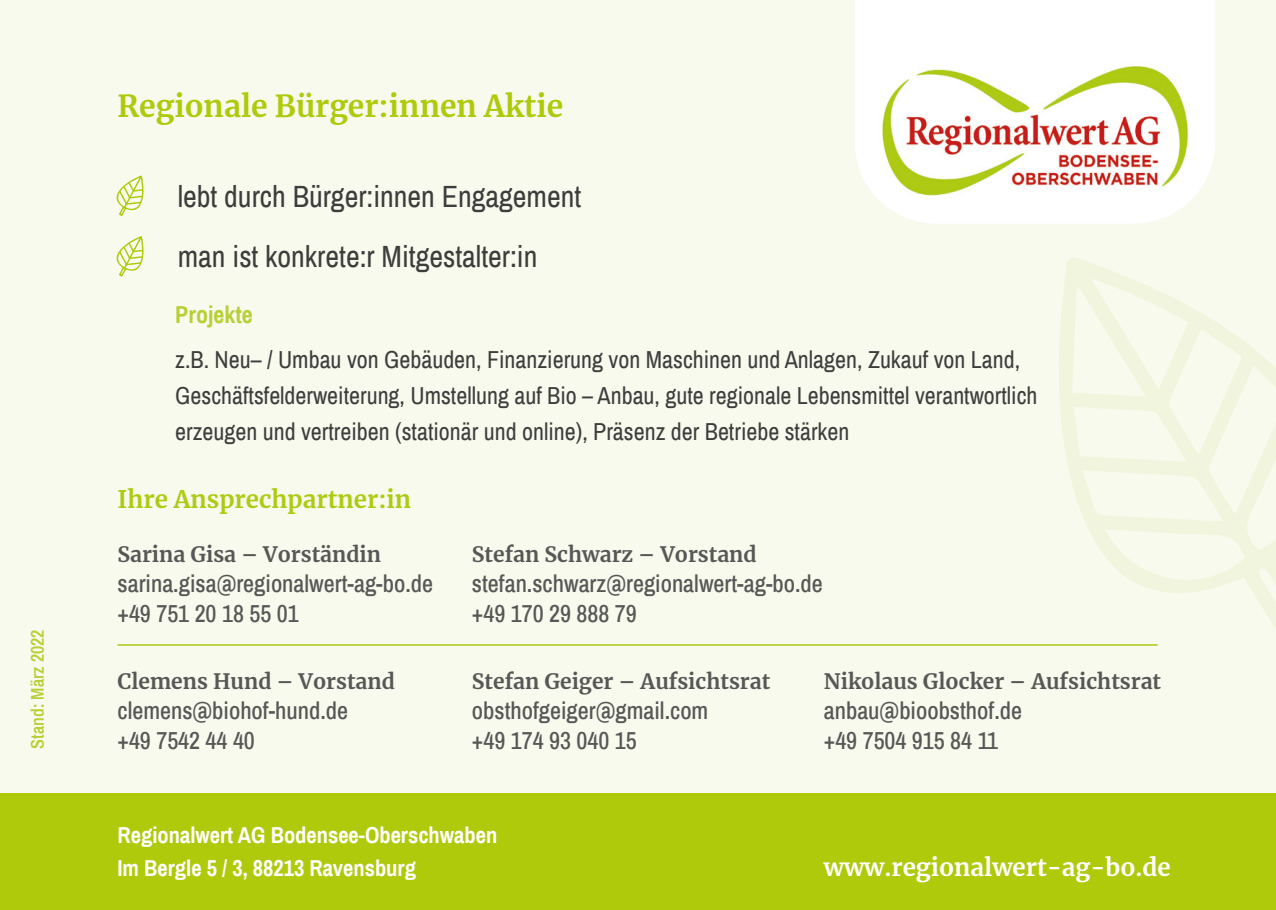
<style>
.page{position:relative;width:1276px;height:910px;background:#f8faee}
.page>*{position:absolute;margin:0;border:0;box-sizing:border-box;transform-origin:0 0}
.t1{font:30px/60px "Archivo Narrow";color:#3d3d3c}
.t2{font:700 30px "Merriweather";color:#afca0b}
.t3{font:24px/36px "Archivo Narrow";color:#3d3d3c}
.t4{font:500 24px/30px "Archivo Narrow";color:#575756}
.t5{font:700 24px "Merriweather";color:#fff}
.t6{font:700 24px "Merriweather";color:#afca12}
.t7{font:700 24px "Archivo Narrow";color:#bacf35}
.t8{font:700 22.5px/33px "Archivo Narrow";color:#fff}
.t9{font:700 21px "Merriweather";color:#575756}
.t10{font:600 18px "Archivo Narrow";color:#bacf35}
</style>
<div class="page">
<svg style="left:116px;top:175px;width:28px;height:41px"></svg>
<svg style="left:116px;top:236px;width:28px;height:41px"></svg>
<div style="left:0;top:793px;width:1276px;height:117px;background:#afca0b"></div>
<svg style="left:855px;top:0;width:360px;height:224px;background:#fefefd"></svg>
<img style="left:872px;top:57px;width:325px;height:147px">
<hr style="left:117px;top:644px;width:1040px;height:2px;background:#afca12">
<svg style="left:1059px;top:258px;width:217px;height:371px"></svg>
<p class="t10" style="left:25px;top:748px;width:121px;rotate:-90deg">Stand: März 2022</p>
<p class="t2" style="left:117px;top:86px;width:447px">Regionale Bürger:innen Aktie</p>
<p class="t1" style="left:178px;top:165px;width:405px">lebt durch Bürger:innen Engagement man ist konkrete:r Mitgestalter:in</p>
<p class="t7" style="left:175px;top:297px;width:79px">Projekte</p>
<p class="t3" style="left:175px;top:341px;width:864px">z.B. Neu– / Umbau von Gebäuden, Finanzierung von Maschinen und Anlagen, Zukauf von Land,<br>Geschäftsfelderweiterung, Umstellung auf Bio – Anbau, gute regionale Lebensmittel verantwortlich erzeugen und vertreiben (stationär und online), Präsenz der Betriebe stärken</p>
<p class="t6" style="left:117px;top:483px;width:295px">Ihre Ansprechpartner:in</p>
<p class="t9" style="left:117px;top:540px;width:265px">Sarina Gisa – Vorständin</p>
<p class="t4" style="left:117px;top:568px;width:317px">sarina.gisa@regionalwert-ag-bo.de +49 751 20 18 55 01</p>
<p class="t9" style="left:117px;top:666px;width:279px">Clemens Hund – Vorstand</p>
<p class="t4" style="left:117px;top:694px;width:232px">clemens@biohof-hund.de</p>
<p class="t4" style="left:117px;top:724px;width:139px">+49 7542 44 40</p>
<p class="t9" style="left:472px;top:540px;width:286px">Stefan Schwarz – Vorstand</p>
<p class="t4" style="left:472px;top:568px;width:352px">stefan.schwarz@regionalwert-ag-bo.de +49 170 29 888 79</p>
<p class="t9" style="left:472px;top:666px;width:300px">Stefan Geiger – Aufsichtsrat</p>
<p class="t4" style="left:472px;top:694px;width:238px">obsthofgeiger@gmail.com +49 174 93 040 15</p>
<p class="t9" style="left:824px;top:666px;width:339px">Nikolaus Glocker – Aufsichtsrat</p>
<p class="t4" style="left:824px;top:694px;width:200px">anbau@bioobsthof.de +49 7504 915 84 11</p>
<p class="t8" style="left:117px;top:817px;width:381px">Regionalwert AG Bodensee-Oberschwaben<br>Im Bergle 5 / 3, 88213 Ravensburg</p>
<p class="t5" style="left:824px;top:850px;width:348px">www.regionalwert-ag-bo.de</p>
</div>
